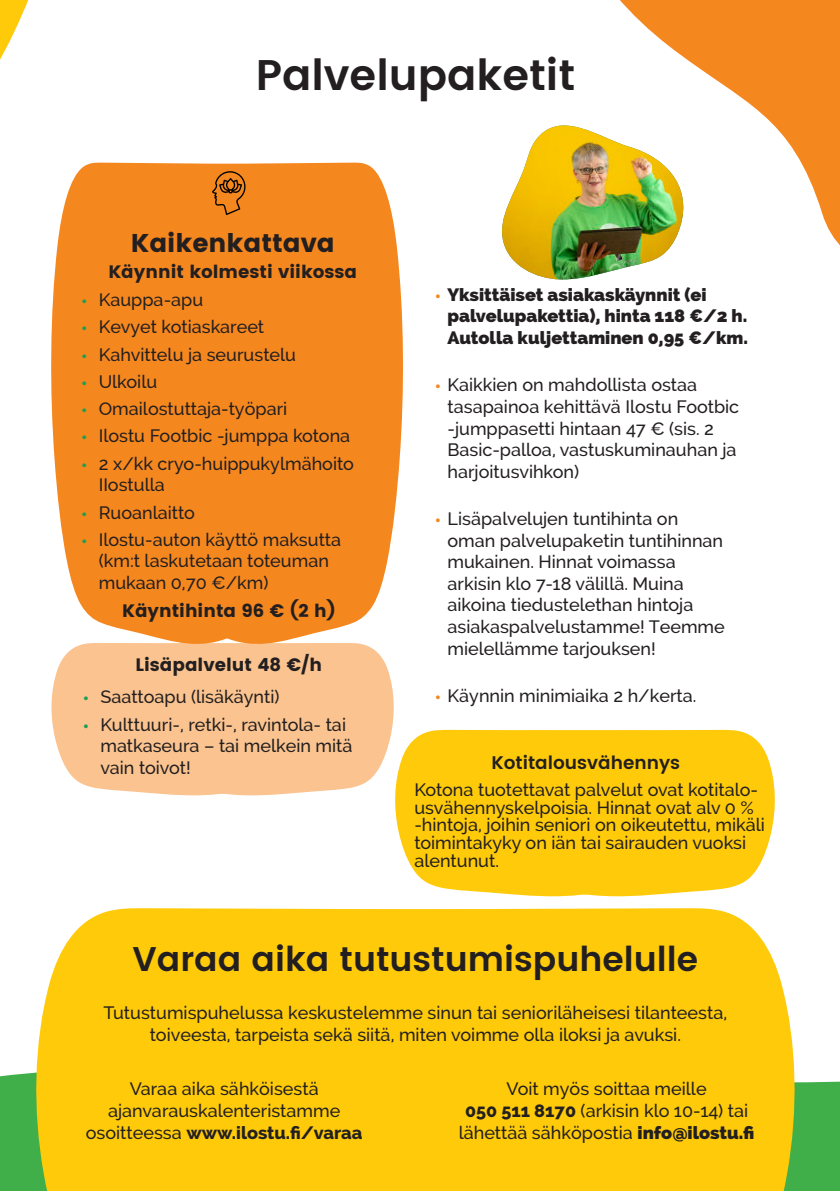
<style>
.page{position:relative;width:840px;height:1191px;background:#fff}
.page>*{position:absolute;margin:0;border:0;box-sizing:border-box;transform-origin:0 0}
.t1{font:600 42.8px "Poppins";color:#231f20}
.t2{font:600 34.2px "Poppins";color:#231f20}
.t3{font:700 25.6px "Poppins";color:#231f20}
.t4{font:600 18.2px "Poppins";color:#231f20}
.t5{font:500 18px/21.6px "Raleway";color:#231f20}
.t6{font:800 18px/21.6px "Raleway";color:#231f20}
.t7{font:700 18px "Poppins";color:#231f20}
.s1{font-family:"Myriad Pro";font-weight:400;color:#19a152}
.s2{font-family:"Myriad Pro";font-weight:400;color:#f5871f}
.s3{font-weight:800}
</style>
<div class="page">
<svg style="left:51px;top:650px;width:52px;height:139px;fill:#fac38f"></svg>
<div style="left:103px;top:650px;width:291px;height:146px;background:#fac38f"></div>
<div style="left:0;top:1073px;width:839px;height:118px;background:#40ae49"></div>
<svg style="left:33px;top:908px;width:117px;height:283px;background:#f9cf25"></svg>
<div style="left:150px;top:908px;width:647px;height:283px;background:#feca0a"></div>
<svg style="left:393px;top:730px;width:59px;height:160px;fill:#feca0a"></svg>
<div style="left:452px;top:730px;width:323px;height:167px;background:#feca0a"></div>
<svg style="left:0;top:0;width:29px;height:60px"></svg>
<svg style="left:620px;top:0;width:219px;height:244px;fill:#f58822"></svg>
<svg style="left:554px;top:107px;width:141px;height:173px"></svg>
<img style="left:502px;top:125px;width:183px;height:154px">
<svg style="left:51px;top:163px;width:53px;height:487px;fill:#f5871f"></svg>
<div style="left:104px;top:163px;width:299px;height:487px;background:#f5871f"></div>
<svg style="left:212px;top:171px;width:33px;height:44px"></svg>
<h1 class="t1" style="left:255px;top:54px;width:321px">Palvelupaketit</h1>
<h3 class="t3" style="left:131px;top:227px;width:205px">Kaikenkattava</h3>
<p class="t7" style="left:108px;top:260px;width:250px">Käynnit kolmesti viikossa</p>
<p class="t5" style="left:82px;top:290px;width:123px"><span class="s1">•</span> Kauppa-apu</p>
<p class="t5" style="left:82px;top:318px;width:184px"><span class="s1">•</span> Kevyet kotiaskareet</p>
<p class="t5" style="left:82px;top:345px;width:216px"><span class="s1">•</span> Kahvittelu ja seurustelu</p>
<p class="t5" style="left:82px;top:372px;width:77px"><span class="s1">•</span> Ulkoilu</p>
<p class="t5" style="left:82px;top:399px;width:207px"><span class="s1">•</span> Omailostuttaja-työpari</p>
<p class="t5" style="left:82px;top:427px;width:270px"><span class="s1">•</span> Ilostu Footbic -jumppa kotona</p>
<p class="t5" style="left:99px;top:454px;width:256px;text-indent:-17px"><span class="s1">•</span> 2 x/kk cryo-huippukylmähoito<br>IIostulla</p>
<p class="t5" style="left:82px;top:503px;width:115px"><span class="s1">•</span> Ruoanlaitto</p>
<p class="t5" style="left:99px;top:530px;width:244px;text-indent:-17px"><span class="s1">•</span> Ilostu-auton käyttö maksutta (km:t laskutetaan toteuman mukaan 0,70 €/km)</p>
<p class="t7" style="left:122px;top:599px;width:215px">Käyntihinta 96 € (2 h)</p>
<p class="t7" style="left:135px;top:653px;width:188px">Lisäpalvelut 48 €/h</p>
<p class="t5" style="left:83px;top:688px;width:197px"><span class="s1">•</span> Saattoapu (lisäkäynti)</p>
<p class="t5" style="left:100px;top:715px;width:253px;text-indent:-17px"><span class="s1">•</span> Kulttuuri-, retki-, ravintola- tai matkaseura – tai melkein mitä vain toivot!</p>
<p class="t6" style="left:447px;top:285px;width:302px;text-indent:-12px"><span class="s2">•</span> Yksittäiset asiakaskäynnit (ei palvelupakettia), hinta 118 €/2 h.<br>Autolla kuljettaminen 0,95 €/km.</p>
<p class="t5" style="left:447px;top:376px;width:293px;text-indent:-12px"><span class="s2">•</span> Kaikkien on mahdollista ostaa tasapainoa kehittävä Ilostu Footbic -jumppasetti hintaan 47 € (sis. 2<br>Basic-palloa, vastuskuminauhan ja harjoitusvihkon)</p>
<p class="t5" style="left:447px;top:509px;width:279px;text-indent:-12px"><span class="s2">•</span> Lisäpalvelujen tuntihinta on oman palvelupaketin tuntihinnan mukainen. Hinnat voimassa arkisin klo 7-18 välillä. Muina aikoina tiedustelethan hintoja asiakaspalvelustamme! Teemme mielellämme tarjouksen!</p>
<p class="t5" style="left:435px;top:686px;width:262px"><span class="s2">•</span> Käynnin minimiaika 2 h/kerta.</p>
<p class="t4" style="left:491px;top:754px;width:190px">Kotitalousvähennys</p>
<p class="t5" style="left:414px;top:782px;width:352px;line-height:17.6px">Kotona tuotettavat palvelut ovat kotitalo&shy;usvähennyskelpoisia. Hinnat ovat alv 0 % -hintoja, joihin seniori on oikeutettu, mikäli toimintakyky on iän tai sairauden vuoksi alentunut.</p>
<h2 class="t2" style="left:132px;top:942px;width:567px">Varaa aika tutustumispuhelulle</h2>
<p class="t5" style="left:103px;top:1003px;width:624px;text-align:center">Tutustumispuhelussa keskustelemme sinun tai senioriläheisesi tilanteesta, toiveesta, tarpeista sekä siitä, miten voimme olla iloksi ja avuksi.</p>
<p class="t5" style="left:86px;top:1079px;width:278px;text-align:center">Varaa aika sähköisestä ajanvarauskalenteristamme osoitteessa <span class="s3">www.ilostu.fi/varaa</span></p>
<p class="t5" style="left:458px;top:1079px;width:297px;text-align:center">Voit myös soittaa meille<br><span class="s3">050 511 8170</span> (arkisin klo 10-14) tai lähettää sähköpostia <span class="s3">info@ilostu.fi</span></p>
</div>
